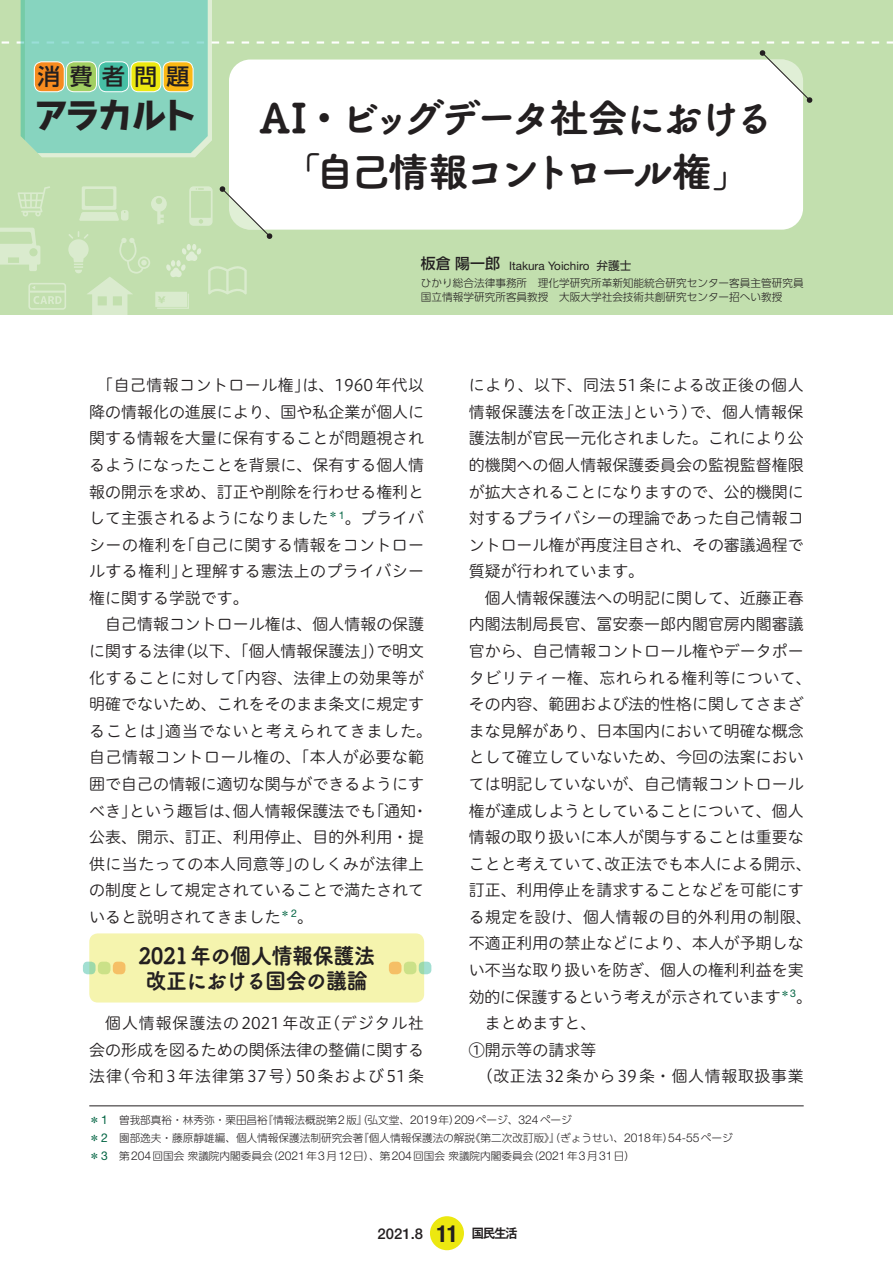
<style>
.page{position:relative;width:893px;height:1263px;background:#fff}
.page>*{position:absolute;margin:0;border:0;box-sizing:border-box;transform-origin:0 0}
.t1{font:40.35px/53.1px "Tsuku B Rd Gothic Std E";letter-spacing:-.11em;color:#231f20;text-align:center}
.t2{font:700 34.05px "Wanpaku GN Std";letter-spacing:-.06em;color:#231f20}
.t3{font:500 22.8px "UD Shin Go Pro";letter-spacing:.42em;color:#231f20}
.t4{font:22.35px/25.5px "Tsuku B Rd Gothic Std E";letter-spacing:-.025em;color:#231f20;text-align:center;scale:.94 1}
.t5{font:15.9px/26.5px "Hiragino UD Sans R Std N W3";color:#231f20;text-align:justify}
.t6{font:15.9px "Hiragino UD Sans R Std N W3";letter-spacing:.03em;color:#231f20}
.t7{font:15.9px "Hiragino UD Sans R Std N W3";letter-spacing:-.025em;color:#231f20}
.t8{font:15.9px "Hiragino UD Sans R Std N W3";letter-spacing:.04em;color:#231f20}
.t9{font:500 14.85px "Helvetica Neue LT Std";color:#231f20}
.t10{font:11.7px "Helvetica Neue LT Std";color:#231f20}
.t11{font:300 10.65px/18px "UD Shin Go Pro";color:#231f20}
.s1{font-family:"UD Shin Go Pro";font-weight:500;font-size:14.85px}
.s2{font-family:"UD Shin Go Pro"}
.s3{font-weight:400;color:#026442}
.s4{font-family:"Helvetica Neue LT Std";font-weight:400;font-size:12.15px;color:#026442}
.s5{font-family:"Helvetica Neue LT Std";font-size:12.15px}
.s6{font-family:"Helvetica Neue LT Std";font-size:11.7px}
.s7{font-weight:700;font-stretch:condensed;font-size:23.4px}
.s8{font-family:"Gothic MB101 Pro De";font-weight:700;font-size:12.75px}
</style>
<div class="page">
<div style="left:0;top:0;width:893px;height:315px;background:#c2dfae"></div>
<div style="left:229px;top:60px;width:574px;height:170px;background:#fff;border-radius:21px"></div>
<svg style="left:0;top:186px;width:273px;height:129px"></svg>
<svg style="left:1px;top:0;width:892px;height:157px"></svg>
<div style="left:34px;top:62px;width:30px;height:30px;background:#f68b1f;border-radius:8px"></div>
<div style="left:34px;top:61px;width:31px;height:31px;border:1px solid #fff;border-radius:8px"></div>
<div style="left:67px;top:62px;width:29px;height:30px;background:#a2cf62;border-radius:8px"></div>
<div style="left:66px;top:61px;width:31px;height:31px;border:1px solid #fff;border-radius:8px"></div>
<div style="left:99px;top:62px;width:30px;height:30px;background:#46bfa5;border-radius:8px"></div>
<div style="left:98px;top:61px;width:31px;height:31px;border:1px solid #fff;border-radius:8px"></div>
<div style="left:131px;top:62px;width:30px;height:30px;background:#ece810;border-radius:8px"></div>
<div style="left:131px;top:61px;width:30px;height:31px;border:1px solid #fff;border-radius:8px"></div>
<div style="left:163px;top:62px;width:30px;height:30px;background:#fcb814;border-radius:8px"></div>
<div style="left:163px;top:61px;width:30px;height:31px;border:1px solid #fff;border-radius:8px"></div>
<div style="left:430px;top:1216px;width:34px;height:34px;background:#ece810;border-radius:50%"></div>
<div style="left:89px;top:933px;width:335px;height:69px;background:#f5f4ae;border-radius:9px"></div>
<div style="left:389px;top:962px;width:12px;height:12px;background:#f5bf66;border-radius:4px"></div>
<div style="left:404px;top:962px;width:12px;height:12px;background:#cbe188;border-radius:4px"></div>
<svg style="left:419px;top:962px;width:12px;height:12px"></svg>
<div style="left:113px;top:962px;width:12px;height:12px;background:#f5bf66;border-radius:4px"></div>
<div style="left:98px;top:962px;width:12px;height:12px;background:#cbe188;border-radius:4px"></div>
<svg style="left:83px;top:962px;width:13px;height:12px"></svg>
<hr style="left:89px;top:1105px;width:715px;height:1px;background:#231f20">
<h3 class="t3" style="left:38px;top:58px;width:153px">消費者問題</h3>
<h2 class="t2" style="left:34px;top:90px;width:164px">アラカルト</h2>
<h1 class="t1" style="left:259px;top:89px;width:516px">AI・ビッグデータ社会における「自己情報コントロール権」</h1>
<p class="t10" style="left:421px;top:259px;width:212px"><span class="s1">板倉陽一郎</span> Itakura Yoichiro <span class="s2">弁護士</span></p>
<p class="t11" style="left:421px;top:275px;width:384px;line-height:13.8px">ひかり総合法律事務所　理化学研究所革新知能統合研究センター客員主管研究員国立情報学研究所客員教授　大阪大学社会技術共創研究センター招へい教授</p>
<p class="t5" style="left:89px;top:371px;width:336px;text-indent:8px">「自己情報コントロール権」は、1960年代以降の情報化の進展により、国や私企業が個人に関する情報を大量に保有することが問題視されるようになったことを背景に、保有する個人情報の開示を求め、訂正や削除を行わせる権利として主張されるようになりました<sup>＊</sup><sup>1</sup>。プライバシーの権利を「自己に関する情報をコントロールする権利」と理解する憲法上のプライバシー権に関する学説です。</p>
<p class="t5" style="left:89px;top:610px;width:344px;text-align:left;text-indent:16px">自己情報コントロール権は、個人情報の保護に関する法律（以下、「個人情報保護法」）で明文化することに対して「内容、法律上の効果等が明確でないため、これをそのまま条文に規定することは」適当でないと考えられてきました。自己情報コントロール権の、「本人が必要な範囲で自己の情報に適切な関与ができるようにすべき」という趣旨は、個人情報保護法でも「通知・公表、開示、訂正、利用停止、目的外利用・提供に当たっての本人同意等」のしくみが法律上の制度として規定されていることで満たされていると説明されてきました<sup>＊</sup><sup>2</sup>。</p>
<p class="t5" style="left:469px;top:371px;width:336px">により、以下、同法51条による改正後の個人情報保護法を「改正法」という）で、個人情報保護法制が官民一元化されました。これにより公的機関への個人情報保護委員会の監視監督権限が拡大されることになりますので、公的機関に対するプライバシーの理論であった自己情報コントロール権が再度注目され、その審議過程で質疑が行われています。</p>
<p class="t5" style="left:485px;top:584px;width:320px">個人情報保護法への明記に関して、近藤正春</p>
<p class="t5" style="left:469px;top:610px;width:336px">内閣法制局長官、冨安泰一郎内閣官房内閣審議</p>
<p class="t5" style="left:469px;top:637px;width:336px">官から、自己情報コントロール権やデータポー</p>
<p class="t6" style="left:469px;top:666px;width:344px">タビリティー権、忘れられる権利等について、</p>
<p class="t5" style="left:469px;top:690px;width:336px">その内容、範囲および法的性格に関してさまざ</p>
<p class="t5" style="left:469px;top:717px;width:336px">まな見解があり、日本国内において明確な概念</p>
<p class="t5" style="left:469px;top:743px;width:336px">として確立していないため、今回の法案におい</p>
<p class="t5" style="left:469px;top:770px;width:336px">ては明記していないが、自己情報コントロール</p>
<p class="t5" style="left:469px;top:796px;width:336px">権が達成しようとしていることについて、個人</p>
<p class="t5" style="left:469px;top:823px;width:336px">情報の取り扱いに本人が関与することは重要な</p>
<p class="t5" style="left:469px;top:849px;width:344px">ことと考えていて、改正法でも本人による開示、</p>
<p class="t5" style="left:469px;top:876px;width:336px">訂正、利用停止を請求することなどを可能にす</p>
<p class="t6" style="left:469px;top:905px;width:344px">る規定を設け、個人情報の目的外利用の制限、</p>
<p class="t5" style="left:469px;top:929px;width:336px">不適正利用の禁止などにより、本人が予期しな</p>
<p class="t5" style="left:469px;top:956px;width:336px">い不当な取り扱いを防ぎ、個人の権利利益を実</p>
<p class="t7" style="left:469px;top:985px;width:345px">効的に保護するという考えが示されています<sup>＊</sup><sup>3</sup>。</p>
<p class="t5" style="left:485px;top:1009px;width:113px">まとめますと、</p>
<p class="t5" style="left:469px;top:1035px;width:129px">①開示等の請求等</p>
<p class="t8" style="left:477px;top:1064px;width:328px">（改正法32条から39条・個人情報取扱事業</p>
<p class="t11" style="left:89px;top:1110px;width:645px"><span class="s3">＊</span><span class="s4">1</span> 曽我部真裕・林秀弥・栗田昌裕『情報法概説第<span class="s5">2</span>版』（弘文堂、<span class="s5">2019</span>年）<span class="s5">209</span>ページ、<span class="s5">324</span>ページ<br><span class="s3">＊</span><span class="s4">2</span> 園部逸夫・藤原靜雄編、個人情報保護法制研究会著『個人情報保護法の解説《第二次改訂版》』（ぎょうせい、<span class="s5">2018</span>年）<span class="s5">54</span><span class="s6">-</span><span class="s5">55</span>ページ<span class="s3">＊</span><span class="s4">3</span> 第<span class="s5">204</span>回国会衆議院内閣委員会（<span class="s5">2021</span>年<span class="s5">3</span>月<span class="s5">12</span>日）、第<span class="s5">204</span>回国会衆議院内閣委員会（<span class="s5">2021</span>年<span class="s5">3</span>月<span class="s5">31</span>日）</p>
<h3 class="t4" style="left:138px;top:941px;width:253px">2021年の個人情報保護法改正における国会の議論</h3>
<p class="t5" style="left:89px;top:1009px;width:336px;text-indent:16px">個人情報保護法の2021年改正（デジタル社会の形成を図るための関係法律の整備に関する法律（令和3年法律第37号）50条および51条</p>
<p class="t9" style="left:378px;top:1224px;width:142px">2021.8 <span class="s7">11</span> <span class="s8">国民生活</span></p>
</div>
